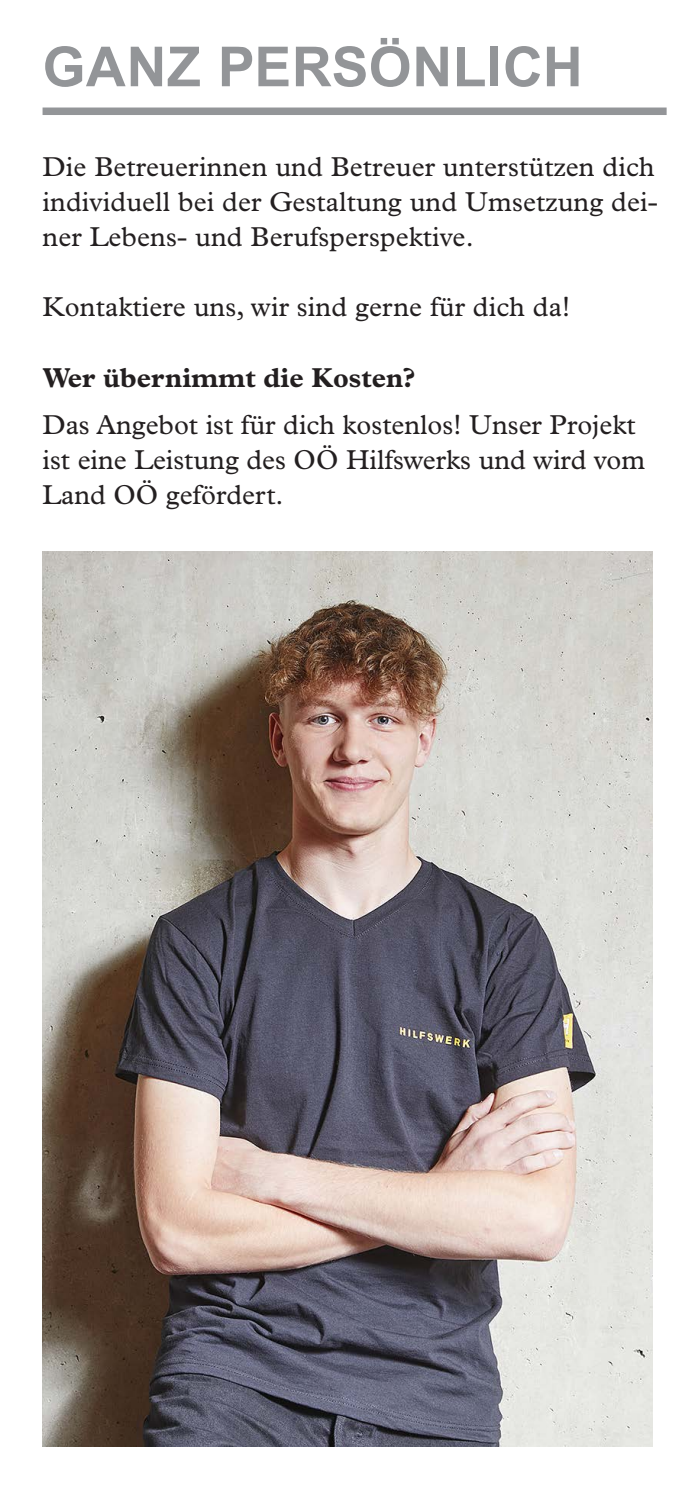
<style>
.page{position:relative;width:695px;height:1489px;background:#fff}
.page>*{position:absolute;margin:0;border:0;box-sizing:border-box;transform-origin:0 0}
.t1{font:700 55.25px "Arial";letter-spacing:.01em;color:#939598}
.t2{font:27.5px/35px "Plantin MT Std";color:#231f20;text-align:justify}
.t3{font:700 27.5px "Plantin MT Pro";color:#231f20}
</style>
<div class="page">
<hr style="left:694px;top:0;width:1px;height:1488px;background:#feca0a">
<img style="left:43px;top:551px;width:609px;height:895px">
<div style="left:43px;top:107px;width:623px;height:8px;background:#939598"></div>
<h1 class="t1" style="left:43px;top:30px;width:541px">GANZ PERSÖNLICH</h1>
<p class="t2" style="left:43px;top:149px;width:616px">Die Betreuerinnen und Betreuer unterstützen dich individuell bei der Gestaltung und Umsetzung dei&shy;ner Lebens- und Berufsperspektive.</p>
<p class="t2" style="left:43px;top:289px;width:529px">Kontaktiere uns, wir sind gerne für dich da!</p>
<p class="t3" style="left:43px;top:361px;width:375px">Wer übernimmt die Kosten?</p>
<p class="t2" style="left:43px;top:407px;width:604px;text-align:left">Das Angebot ist für dich kostenlos! Unser Projekt ist eine Leistung des OÖ Hilfswerks und wird vom<br>Land OÖ gefördert.</p>
</div>
